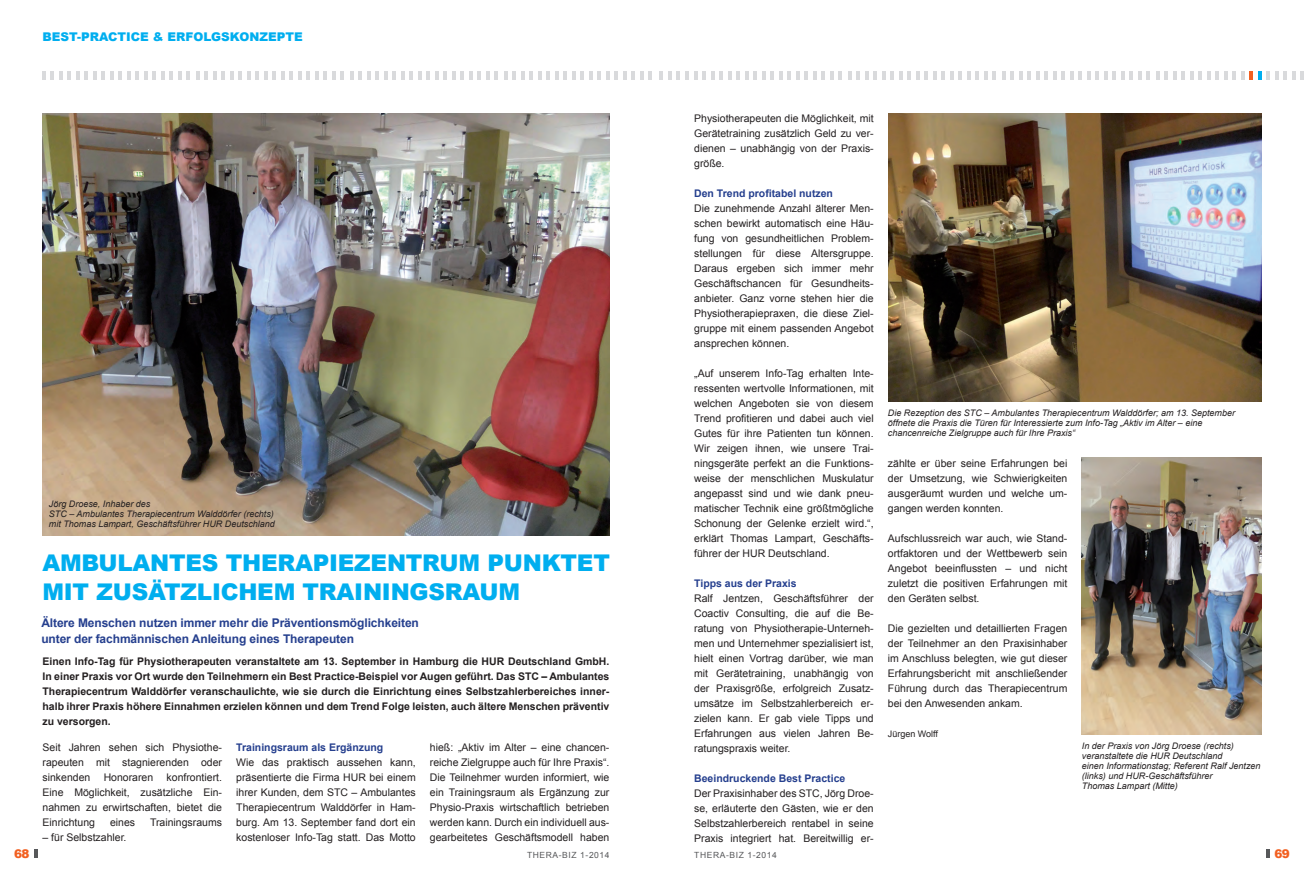
<style>
.page{position:relative;width:1304px;height:879px;background:#fff}
.page>*{position:absolute;margin:0;border:0;box-sizing:border-box;transform-origin:0 0}
.t1{font:900 23px "Arial";letter-spacing:-.01em;color:#00aeef}
.t2{font:700 12px/16px "Arial";letter-spacing:-.01em;color:#253f8e}
.t3{font:900 12px "Arial";color:#00aeef}
.t4{font:900 12px "Arial";color:#f26021}
.t5{font:10.5px/15px "Arial";color:#231f20;text-align:justify}
.t6{font:700 10.5px/15px "Arial";color:#231f20;text-align:justify}
.t7{font:700 10.5px "Arial";color:#253f8e}
.t8{font:italic 9px/10px "Arial";color:#231f20}
.t9{font:9px "Arial";color:#231f20}
.t10{font:8.5px "Arial";letter-spacing:.07em;color:#57585a}
</style>
<div class="page">
<svg style="left:42px;top:71px;width:148px;height:8px"></svg>
<svg style="left:196px;top:71px;width:148px;height:8px"></svg>
<svg style="left:350px;top:71px;width:148px;height:8px"></svg>
<svg style="left:504px;top:71px;width:148px;height:8px"></svg>
<svg style="left:659px;top:71px;width:29px;height:8px"></svg>
<svg style="left:694px;top:71px;width:148px;height:8px"></svg>
<svg style="left:848px;top:71px;width:148px;height:8px"></svg>
<svg style="left:1002px;top:71px;width:148px;height:8px"></svg>
<svg style="left:1156px;top:71px;width:148px;height:8px"></svg>
<svg style="left:1266px;top:849px;width:3px;height:9px"></svg>
<img style="left:42px;top:113px;width:568px;height:423px">
<img style="left:888px;top:113px;width:374px;height:288px">
<svg style="left:34px;top:849px;width:3px;height:9px"></svg>
<img style="left:1082px;top:457px;width:180px;height:277px">
<p class="t3" style="left:43px;top:28px;width:262px">BEST-PRACTI CE &amp; ERFOLGSKONZEPTE</p>
<p class="t4" style="left:14px;top:845px;width:17px">68</p>
<p class="t8" style="left:49px;top:499px;width:228px">Jörg Droese, Inhaber des<br>STC – Ambulantes Therapiecentrum Walddörfer (rechts) mit Thomas Lampart, Geschäftsführer HUR Deutschland</p>
<h1 class="t1" style="left:42px;top:546px;width:251px">AMBULANTES THERAPI</h1>
<h1 class="t1" style="left:338px;top:546px;width:267px">EZENTRUM PUNKTET</h1>
<h1 class="t1" style="left:42px;top:575px;width:292px">MIT ZUSÄTZLICHEM TRAI</h1>
<h1 class="t1" style="left:363px;top:575px;width:159px">NI NGSRAUM</h1>
<p class="t2" style="left:41px;top:615px;width:379px">Ältere Menschen nutzen immer mehr die Präventionsmöglichkeiten unter der fachmännischen Anleitung eines Therapeuten</p>
<p class="t6" style="left:43px;top:654px;width:568px">Einen Info-Tag für Physiotherapeuten veranstaltete am 13. September in Hamburg die HUR Deutschland GmbH.<br>In einer Praxis vor Ort wurde den Teilnehmern ein Best Practice-Beispiel vor Augen geführt. Das STC – Ambulantes Therapiecentrum Walddörfer veranschaulichte, wie sie durch die Einrichtung eines Selbstzahlerbereiches inner&shy;halb ihrer Praxis höhere Einnahmen erzielen können und dem Trend Folge leisten, auch ältere Menschen präventiv zu versorgen.</p>
<p class="t5" style="left:43px;top:740px;width:181px">Seit Jahren sehen sich Physiothe&shy;rapeuten mit stagnierenden oder sinkenden</p>
<p class="t5" style="left:43px;top:770px;width:181px;text-indent:124px">konfrontiert.<br>Eine Möglichkeit, zusätzliche Ein&shy;nahmen zu erwirtschaften, bietet die Einrichtung</p>
<p class="t5" style="left:104px;top:770px;width:51px">Honoraren</p>
<p class="t5" style="left:110px;top:815px;width:27px">eines</p>
<p class="t5" style="left:150px;top:815px;width:73px">Trainingsraums</p>
<p class="t5" style="left:43px;top:830px;width:86px">– für Selbstzahler.</p>
<p class="t7" style="left:236px;top:740px;width:149px">Trainingsraum als Ergänzung</p>
<p class="t5" style="left:236px;top:755px;width:181px">Wie das praktisch aussehen kann, präsentierte die Firma HUR bei einem ihrer Kunden, dem STC – Ambulantes Therapiecentrum Walddörfer in Ham&shy;burg. Am 13. September fand dort ein kostenloser Info-Tag statt. Das Motto</p>
<p class="t5" style="left:430px;top:740px;width:181px">hieß: „Aktiv im Alter – eine chancen&shy;reiche Zielgruppe auch für Ihre Praxis“.<br>Die Teilnehmer wurden informiert, wie ein Trainingsraum als Ergänzung zur Physio-Praxis wirtschaftlich betrieben werden kann. Durch ein individuell aus&shy;gearbeitetes Geschäftsmodell haben</p>
<p class="t5" style="left:694px;top:110px;width:181px">Physiotherapeuten die Möglichkeit, mit Gerätetraining zusätzlich Geld zu ver&shy;dienen – unabhängig von der Praxis&shy;größe.</p>
<p class="t7" style="left:694px;top:186px;width:140px">Den Trend profitabel nutzen</p>
<p class="t5" style="left:694px;top:201px;width:181px">Die zunehmende Anzahl älterer Men&shy;schen bewirkt automatisch eine Häu&shy;fung von gesundheitlichen Problem&shy;stellungen für diese Altersgruppe.<br>Daraus ergeben sich immer mehr Geschäftschancen für Gesundheits&shy;anbieter. Ganz vorne stehen hier die Physiotherapiepraxen, die diese Ziel&shy;gruppe mit einem passenden Angebot ansprechen können.</p>
<p class="t5" style="left:694px;top:366px;width:181px">„Auf unserem Info-Tag erhalten Inte&shy;ressenten wertvolle Informationen, mit welchen Angeboten sie von diesem Trend profitieren und dabei auch viel Gutes für ihre Patienten tun können.<br>Wir zeigen ihnen, wie unsere Trai&shy;ningsgeräte perfekt an die Funktions&shy;weise der menschlichen Muskulatur angepasst sind und wie dank pneu&shy;matischer Technik eine größtmögliche Schonung der Gelenke erzielt wird.“, erklärt Thomas Lampart, Geschäfts&shy;führer der HUR Deutschland.</p>
<p class="t7" style="left:694px;top:576px;width:104px">Tipps aus der Praxis</p>
<p class="t5" style="left:694px;top:591px;width:181px">Ralf Jentzen, Geschäftsführer der Coactiv Consulting, die auf die Be&shy;ratung von Physiotherapie-Unterneh&shy;men und Unternehmer spezialisiert ist, hielt einen Vortrag darüber, wie man mit Gerätetraining, unabhängig von der Praxisgröße, erfolgreich Zusatz&shy;umsätze im Selbstzahlerbereich er&shy;zielen kann. Er gab viele Tipps und Erfahrungen aus vielen Jahren Be&shy;ratungspraxis weiter.</p>
<p class="t7" style="left:694px;top:771px;width:153px">Beeindruckende Best Practice</p>
<p class="t5" style="left:694px;top:786px;width:181px">Der Praxisinhaber des STC, Jörg Droe&shy;se, erläuterte den Gästen, wie er den Selbstzahlerbereich rentabel in seine Praxis integriert hat. Bereitwillig er-</p>
<p class="t10" style="left:527px;top:849px;width:84px">THERA-BIZ 1-2014</p>
<p class="t10" style="left:694px;top:849px;width:84px">THERA-BIZ 1-2014</p>
<p class="t8" style="left:888px;top:408px;width:349px">Die Rezeption des STC – Ambulantes Therapiecentrum Walddörfer; am 13. September öffnete die Praxis die Türen für Interessierte zum Info-Tag „Aktiv im Alter – eine chancenreiche Zielgruppe auch für Ihre Praxis“</p>
<p class="t5" style="left:888px;top:456px;width:181px">zählte er über seine Erfahrungen bei der Umsetzung, wie Schwierigkeiten ausgeräumt wurden und welche um&shy;gangen werden konnten.</p>
<p class="t5" style="left:888px;top:531px;width:181px">Aufschlussreich war auch, wie Stand&shy;ortfaktoren und der Wettbewerb sein Angebot beeinflussten – und nicht zuletzt die positiven Erfahrungen mit den Geräten selbst.</p>
<p class="t5" style="left:888px;top:621px;width:181px">Die gezielten und detaillierten Fragen der Teilnehmer an den Praxisinhaber im Anschluss belegten, wie gut dieser Erfahrungsbericht mit anschließender Führung durch das Therapiecentrum bei den Anwesenden ankam.</p>
<p class="t9" style="left:888px;top:728px;width:52px">Jürgen Wolff</p>
<p class="t8" style="left:1082px;top:740px;width:180px">In der Praxis von Jörg Droese (rechts) veranstaltete die HUR Deutschland<br>einen Informationstag; Referent Ralf Jentzen (links) und HUR-Geschäftsführer<br>Thomas Lampart (Mitte)</p>
<p class="t4" style="left:1274px;top:845px;width:17px">69</p>
</div>
